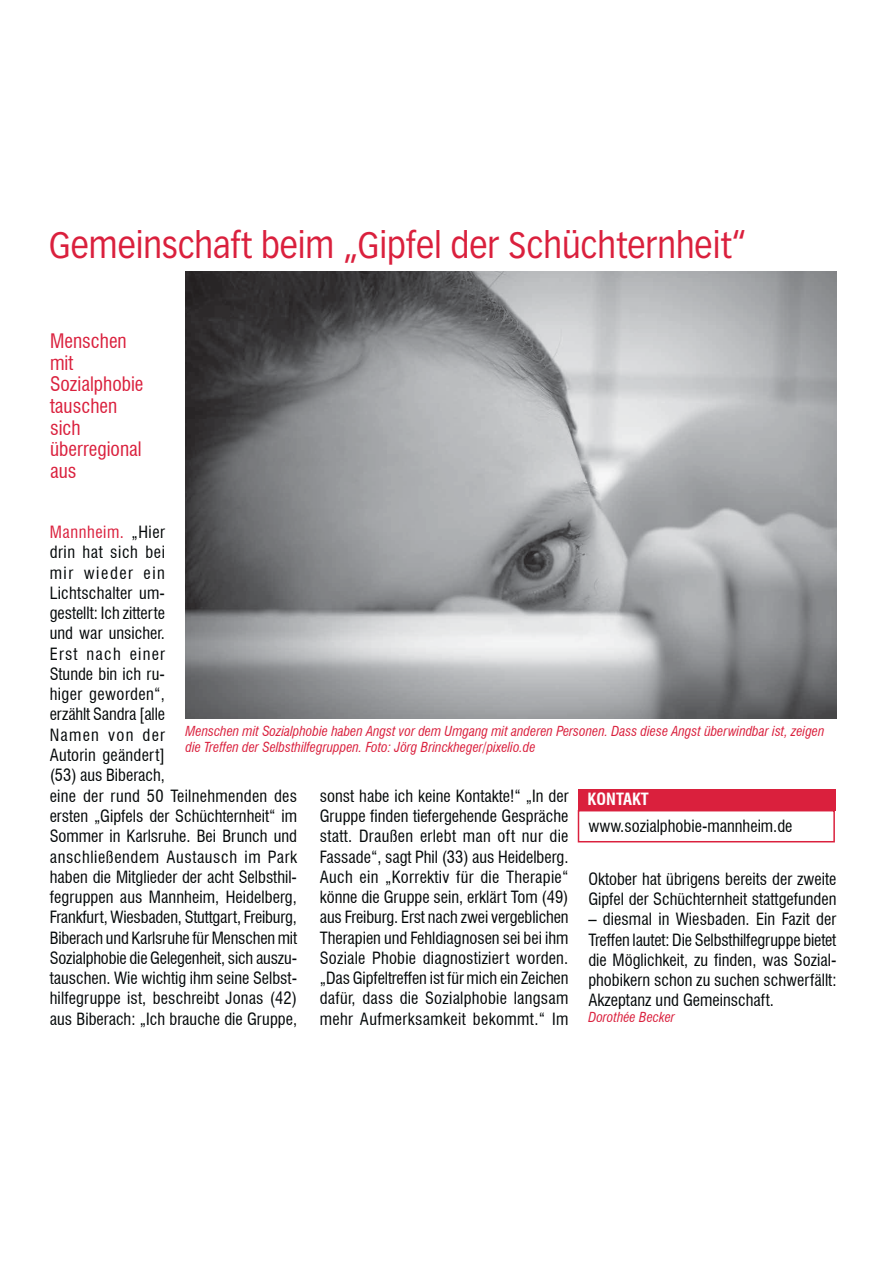
<style>
.page{position:relative;width:893px;height:1263px;background:#fff}
.page>*{position:absolute;margin:0;border:0;box-sizing:border-box;transform-origin:0 0}
.t1{font:36px "Vectora LT";color:#da203d;scale:.9 1}
.t2{font:condensed 19.5px/21.8px "Swiss 721 BT";color:#da203d}
.t3{font:condensed 16.5px/20.2px "Swiss 721 BT";color:#040809;text-align:justify}
.t4{font:700 condensed 16.5px "Swiss 721 BT";color:#fff}
.t5{font:italic condensed 13.5px/16.2px "Swiss 721 BT";color:#da203d}
.s1{color:#da203d}
</style>
<div class="page">
<img style="left:186px;top:272px;width:650px;height:447px">
<div style="left:578px;top:789px;width:257px;height:22px;background:#da203d"></div>
<div style="left:578px;top:810px;width:257px;height:32px;border:2px solid #da203d"></div>
<h1 class="t1" style="left:49px;top:224px;width:776px">Gemeinschaft beim „Gipfel der Schüchternheit“</h1>
<p class="t2" style="left:50px;top:330px;width:95px">Menschen mit<br>Sozialphobie tauschen sich überregional aus</p>
<p class="t3" style="left:50px;top:522px;width:117px"><span class="s1">Mannheim.</span> „Hier drin hat sich bei mir wieder ein Lichtschalter um&shy;gestellt: Ich zitterte und war unsicher.<br>Erst nach einer Stunde bin ich ru&shy;higer geworden“, erzählt Sandra [alle Namen von der Autorin geändert] (53) aus Biberach,</p>
<p class="t5" style="left:186px;top:723px;width:640px">Menschen mit Sozialphobie haben Angst vor dem Umgang mit anderen Personen. Dass diese Angst überwindbar ist, zeigen die Treffen der Selbsthilfegruppen. Foto: Jörg Brinckheger/pixelio.de</p>
<p class="t3" style="left:50px;top:786px;width:249px">eine der rund 50 Teilnehmenden des ersten „Gipfels der Schüchternheit“ im Sommer in Karlsruhe. Bei Brunch und anschließendem Austausch im Park haben die Mitglieder der acht Selbsthil&shy;fegruppen aus Mannheim, Heidelberg, Frankfurt, Wiesbaden, Stuttgart, Freiburg, Biberach und Karlsruhe für Menschen mit Sozialphobie die Gelegenheit, sich auszu&shy;tauschen. Wie wichtig ihm seine Selbst&shy;hilfegruppe ist, beschreibt Jonas (42) aus Biberach: „Ich brauche die Gruppe,</p>
<p class="t3" style="left:320px;top:786px;width:250px">sonst habe ich keine Kontakte!“ „In der Gruppe finden tiefergehende Gespräche statt. Draußen erlebt man oft nur die Fassade“, sagt Phil (33) aus Heidelberg.<br>Auch ein „Korrektiv für die Therapie“ könne die Gruppe sein, erklärt Tom (49) aus Freiburg. Erst nach zwei vergeblichen Therapien und Fehldiagnosen sei bei ihm Soziale Phobie diagnostiziert worden. „Das Gipfeltreffen ist für mich ein Zeichen dafür, dass die Sozialphobie langsam mehr Aufmerksamkeit bekommt.“ Im</p>
<p class="t4" style="left:587px;top:790px;width:63px">KONTAKT</p>
<p class="t3" style="left:588px;top:816px;width:206px">www.sozialphobie-mannheim.de</p>
<p class="t3" style="left:588px;top:869px;width:250px">Oktober hat übrigens bereits der zweite<br>Gipfel der Schüchternheit stattgefunden</p>
<p class="t3" style="left:588px;top:909px;width:250px">– diesmal in Wiesbaden. Ein Fazit der Treffen lautet: Die Selbsthilfegruppe bietet die Möglichkeit, zu finden, was Sozial&shy;phobikern schon zu suchen schwerfällt:<br>Akzeptanz und Gemeinschaft.</p>
<p class="t5" style="left:588px;top:1009px;width:88px">Dorothée Becker</p>
</div>
